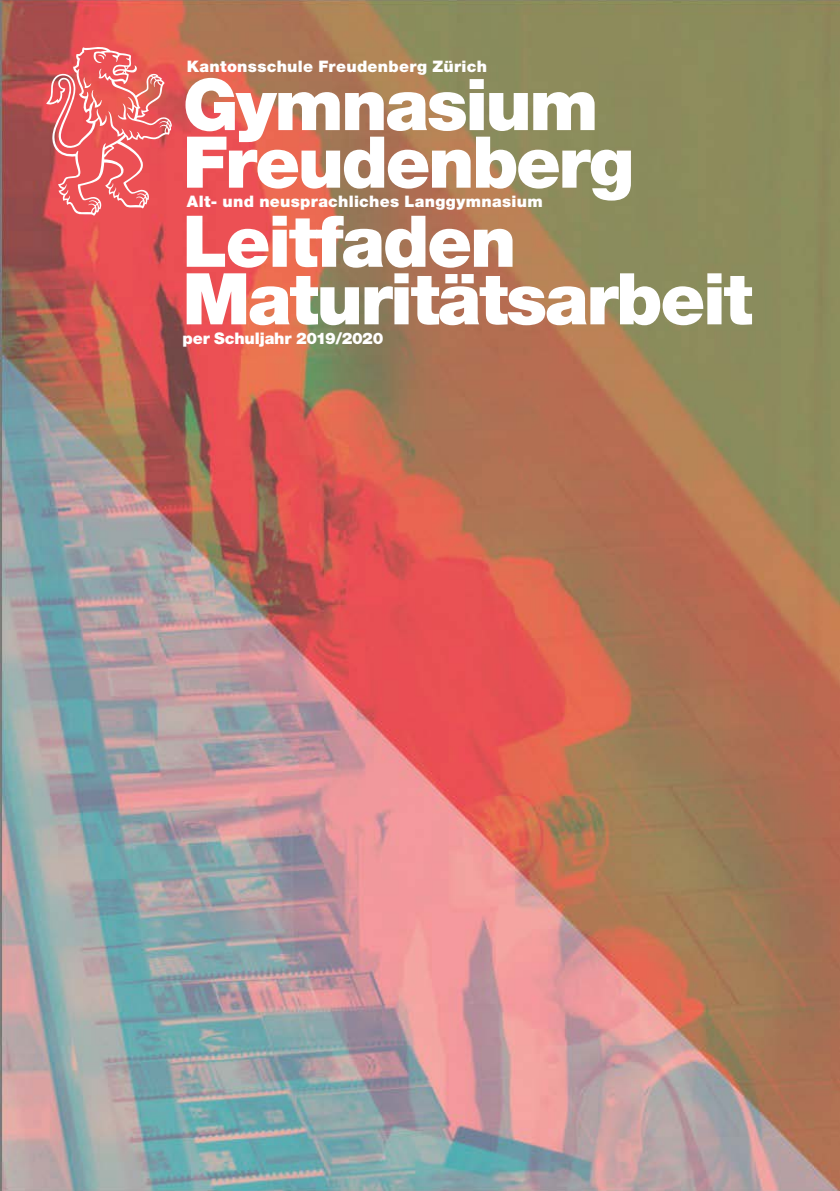
<style>
.page{position:relative;width:840px;height:1191px;background:#fff}
.page>*{position:absolute;margin:0;border:0;box-sizing:border-box;transform-origin:0 0}
.t1{font:900 71.4px/57.6px "Helvetica Neue LT Std";letter-spacing:-.03em;color:#fff}
.t2{font:900 16px "Helvetica Neue LT Std";letter-spacing:-.01em;color:#fff}
.t3{font:900 15.8px "Helvetica Neue LT Std";letter-spacing:.02em;color:#fff}
</style>
<div class="page">
<img style="left:0;top:0;width:839px;height:1191px">
<svg style="left:46px;top:45px;width:126px;height:171px;background:#e8696a"></svg>
<p class="t3" style="left:187px;top:57px;width:301px">Kantonsschule Freudenberg Zürich</p>
<h1 class="t1" style="left:183px;top:76px;width:452px">Gymnasium<br>Freudenberg</h1>
<p class="t3" style="left:187px;top:192px;width:357px">Alt- und neusprachliches Langgymnasium</p>
<h1 class="t1" style="left:182px;top:212px;width:571px">Leitfaden<br>Maturitätsarbeit</h1>
<p class="t2" style="left:182px;top:329px;width:202px">per Schuljahr 2019/2020</p>
</div>
